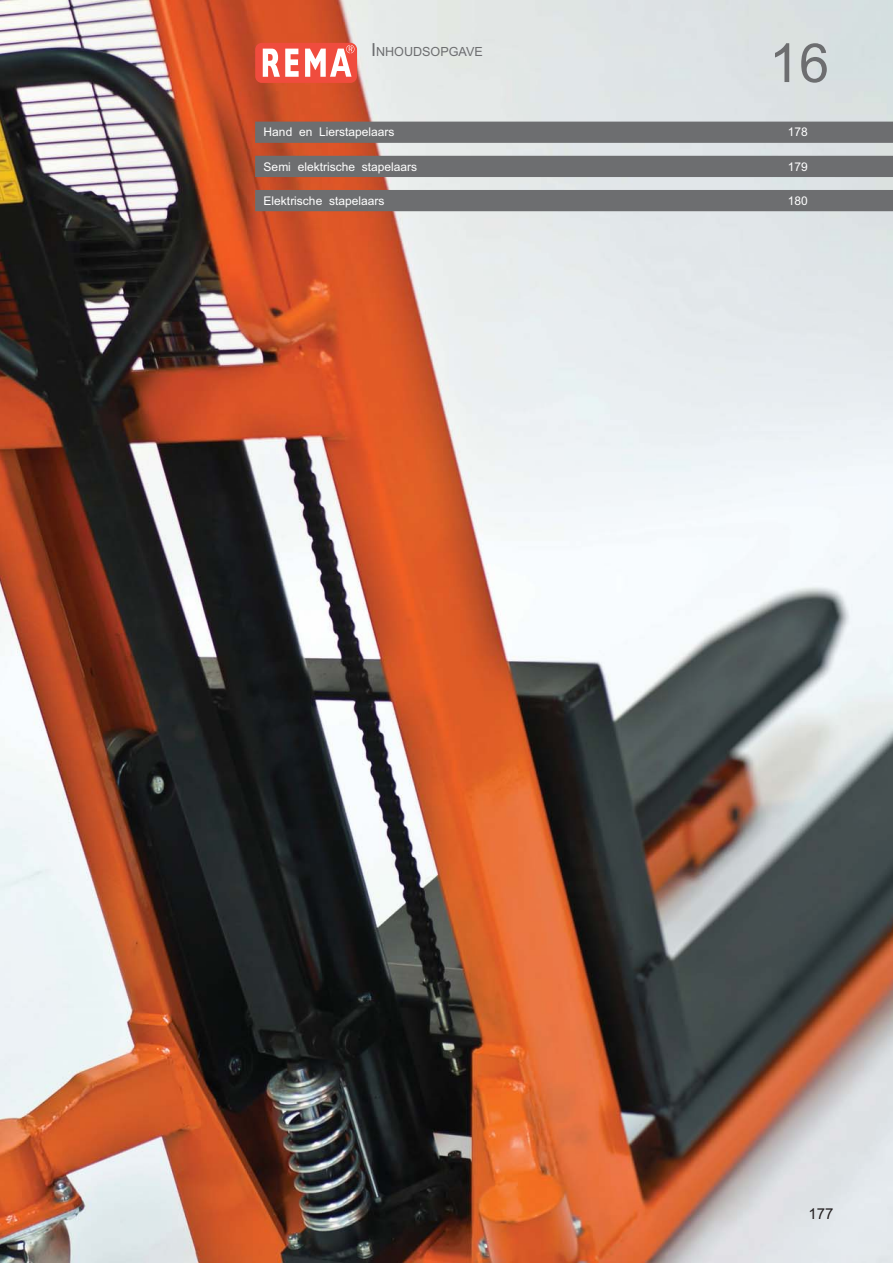
<style>
.page{position:relative;width:893px;height:1263px;background:#fff}
.page>*{position:absolute;margin:0;border:0;box-sizing:border-box;transform-origin:0 0}
.t1{font:54px "Arial";color:#6d6e70}
.t2{font:15px "Arial";color:#231f20}
.t3{font:12.6px "Arial";color:#6d6e70}
.t4{font:12px "Arial";color:#fff}
.s1{font-size:18px}
</style>
<div class="page">
<img style="left:0;top:0;width:892px;height:1263px">
<div style="left:255px;top:43px;width:102px;height:40px;background:#f04c3e;border-radius:7px"></div>
<svg style="left:263px;top:49px;width:35px;height:28px"></svg>
<svg style="left:305px;top:45px;width:49px;height:32px"></svg>
<div style="left:255px;top:122px;width:637px;height:21px;background:#6d6e70"></div>
<div style="left:255px;top:156px;width:637px;height:21px;background:#6d6e70"></div>
<div style="left:255px;top:190px;width:637px;height:21px;background:#6d6e70"></div>
<p class="t3" style="left:371px;top:44px;width:113px"><span class="s1">I</span>NHOUDSOPGAVE</p>
<h1 class="t1" style="left:769px;top:43px;width:62px">16</h1>
<p class="t4" style="left:264px;top:128px;width:132px">Hand en Lierstapelaars</p>
<p class="t4" style="left:788px;top:128px;width:22px">178</p>
<p class="t4" style="left:264px;top:162px;width:155px">Semi elektrische stapelaars</p>
<p class="t4" style="left:788px;top:162px;width:22px">179</p>
<p class="t4" style="left:264px;top:196px;width:122px">Elektrische stapelaars</p>
<p class="t4" style="left:788px;top:196px;width:22px">180</p>
<p class="t2" style="left:808px;top:1208px;width:27px">177</p>
</div>
